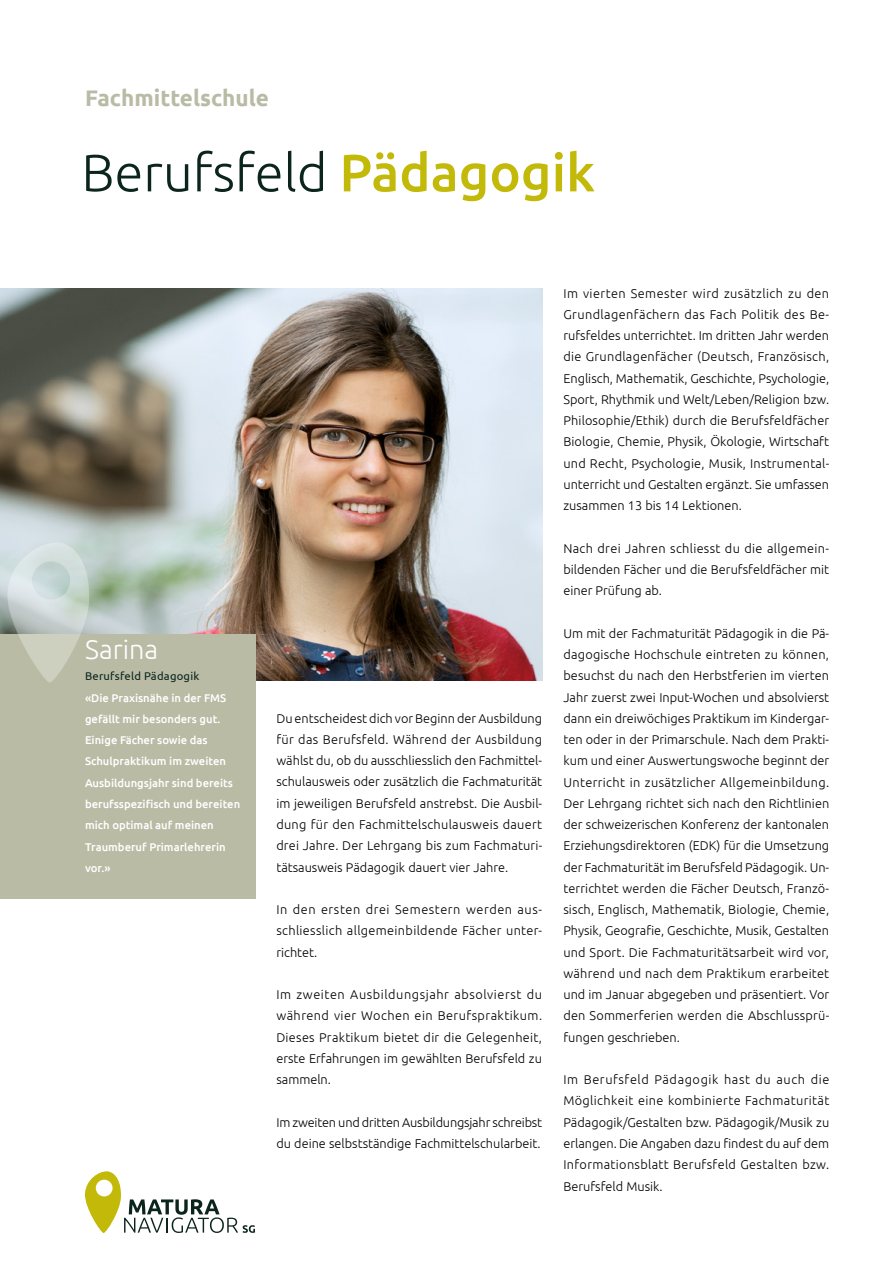
<style>
.page{position:relative;width:893px;height:1263px;background:#fff}
.page>*{position:absolute;margin:0;border:0;box-sizing:border-box;transform-origin:0 0}
.t1{font:300 52.5px "Ubuntu";color:#0b251d}
.t2{font:300 27px "Ubuntu";color:#fff}
.t3{font:700 22.5px "Ubuntu";color:#b9bba5}
.t4{font:300 12.75px/21.3px "Ubuntu";color:#000;text-align:justify}
.t5{font:500 11.25px/21.3px "Ubuntu";color:#fff}
.t6{font:11.25px "Ubuntu";letter-spacing:.02em;color:#0b251d}
.s1{font-weight:500;color:#c2b908}
</style>
<div class="page">
<img style="left:0;top:288px;width:542px;height:392px">
<div style="left:0;top:634px;width:255px;height:265px;background:#b9bba5"></div>
<svg style="left:6px;top:541px;width:85px;height:142px"></svg>
<svg style="left:85px;top:1171px;width:170px;height:62px"></svg>
<h3 class="t3" style="left:85px;top:85px;width:185px">Fachmittelschule</h3>
<h1 class="t1" style="left:81px;top:141px;width:515px">Berufsfeld <span class="s1">Pädagogik</span></h1>
<h2 class="t2" style="left:85px;top:633px;width:75px">Sarina</h2>
<p class="t6" style="left:85px;top:669px;width:116px">Berufsfeld Pädagogik</p>
<p class="t5" style="left:85px;top:687px;width:157px">«Die Praxisnähe in der FMS gefällt mir besonders gut.<br>Einige Fächer sowie das<br>Schulpraktikum im zweiten<br>Ausbildungsjahr sind bereits berufsspezifisch und bereiten mich optimal auf meinen<br>Traumberuf Primarlehrerin vor.»</p>
<p class="t4" style="left:276px;top:707px;width:267px">Du entscheidest dich vor Beginn der Ausbildung für das Berufsfeld. Während der Ausbildung wählst du, ob du ausschliesslich den Fachmittel&shy;schulausweis oder zusätzlich die Fachmaturität im jeweiligen Berufsfeld anstrebst. Die Ausbil&shy;dung für den Fachmittelschulausweis dauert drei Jahre. Der Lehrgang bis zum Fachmaturi&shy;tätsausweis Pädagogik dauert vier Jahre.</p>
<p class="t4" style="left:276px;top:898px;width:267px">In den ersten drei Semestern werden aus&shy;schliesslich allgemeinbildende Fächer unter&shy;richtet.</p>
<p class="t4" style="left:276px;top:983px;width:267px">Im zweiten Ausbildungsjahr absolvierst du während vier Wochen ein Berufspraktikum.<br>Dieses Praktikum bietet dir die Gelegenheit, erste Erfahrungen im gewählten Berufsfeld zu sammeln.</p>
<p class="t4" style="left:276px;top:1111px;width:267px">Im zweiten und dritten Ausbildungsjahr schreibst du deine selbstständige Fachmittelschularbeit.</p>
<p class="t4" style="left:563px;top:282px;width:267px">Im vierten Semester wird zusätzlich zu den Grundlagenfächern das Fach Politik des Be&shy;rufsfeldes unterrichtet. Im dritten Jahr werden die Grundlagenfächer (Deutsch, Französisch, Englisch, Mathematik, Geschichte, Psychologie, Sport, Rhythmik und Welt/Leben/Religion bzw.<br>Philosophie/Ethik) durch die Berufsfeldfächer Biologie, Chemie, Physik, Ökologie, Wirtschaft und Recht, Psychologie, Musik, Instrumental&shy;unterricht und Gestalten ergänzt. Sie umfassen zusammen 13 bis 14 Lektionen.</p>
<p class="t4" style="left:563px;top:537px;width:267px">Nach drei Jahren schliesst du die allgemein&shy;bildenden Fächer und die Berufsfeldfächer mit einer Prüfung ab.</p>
<p class="t4" style="left:563px;top:622px;width:267px">Um mit der Fachmaturität Pädagogik in die Pä&shy;dagogische Hochschule eintreten zu können, besuchst du nach den Herbstferien im vierten Jahr zuerst zwei Input-Wochen und absolvierst dann ein dreiwöchiges Praktikum im Kindergar&shy;ten oder in der Primarschule. Nach dem Prakti&shy;kum und einer Auswertungswoche beginnt der Unterricht in zusätzlicher Allgemeinbildung.<br>Der Lehrgang richtet sich nach den Richtlinien der schweizerischen Konferenz der kantonalen Erziehungsdirektoren (EDK) für die Umsetzung der Fachmaturität im Berufsfeld Pädagogik. Un&shy;terrichtet werden die Fächer Deutsch, Franzö&shy;sisch, Englisch, Mathematik, Biologie, Chemie, Physik, Geografie, Geschichte, Musik, Gestalten und Sport. Die Fachmaturitätsarbeit wird vor, während und nach dem Praktikum erarbeitet und im Januar abgegeben und präsentiert. Vor den Sommerferien werden die Abschlussprü&shy;fungen geschrieben.</p>
<p class="t4" style="left:563px;top:1069px;width:267px">Im Berufsfeld Pädagogik hast du auch die Möglichkeit eine kombinierte Fachmaturität Pädagogik/Gestalten bzw. Pädagogik/Musik zu erlangen. Die Angaben dazu findest du auf dem Informationsblatt Berufsfeld Gestalten bzw.<br>Berufsfeld Musik.</p>
</div>
